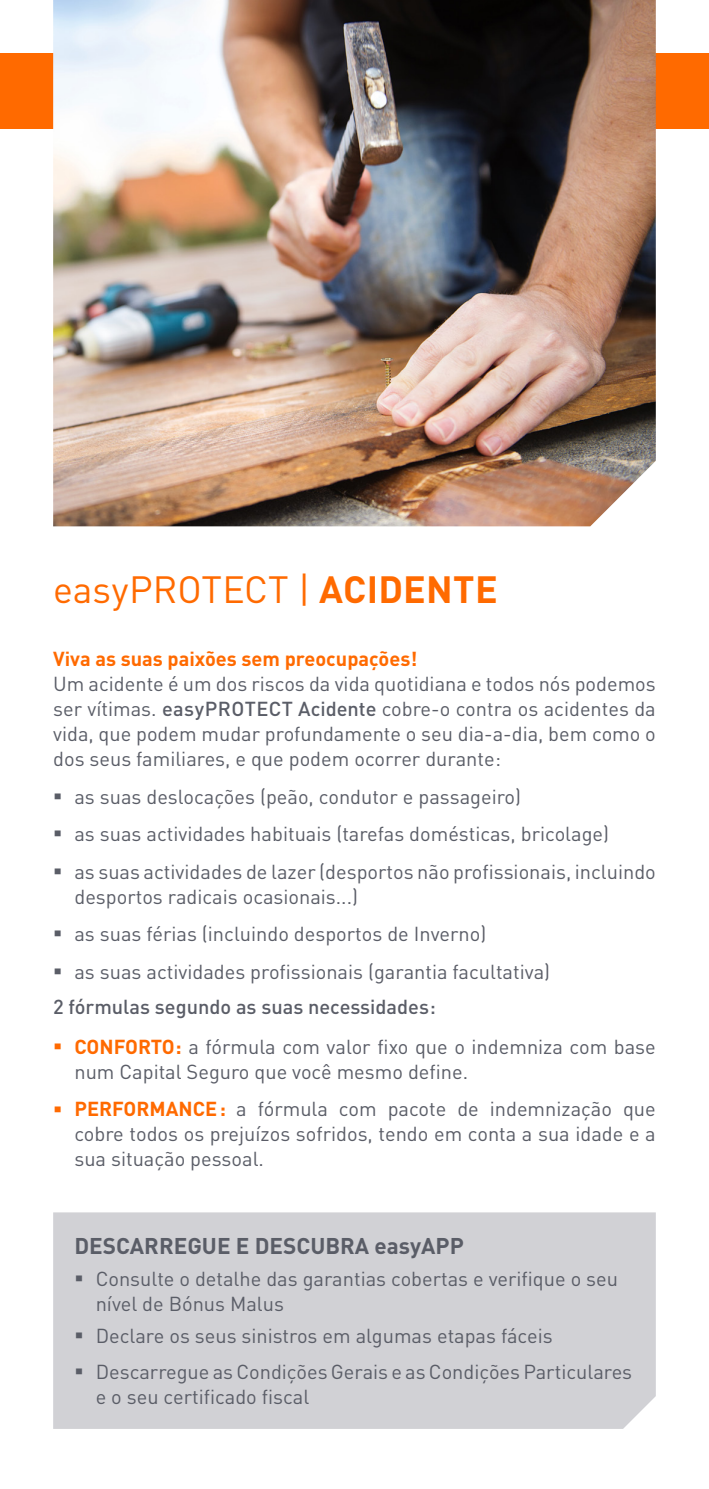
<style>
.page{position:relative;width:709px;height:1489px;background:#fff}
.page>*{position:absolute;margin:0;border:0;box-sizing:border-box;transform-origin:0 0}
.t1{font:37.5px "DIN Pro";color:#ff6a00}
.t2{font:700 22.5px "DIN Pro";color:#5a5d67}
.t3{font:20px/25px "DIN Pro";color:#5a5d67}
.t4{font:700 20px "DIN Pro";color:#ff6a00}
.s1{font-weight:700}
.s2{font-weight:500}
.s3{font-family:"Trebuchet MS";font-size:26.25px}
.s4{font-family:"Trebuchet MS";font-size:26.25px;color:#ff6a00}
.s5{font-weight:700;color:#ff6a00}
</style>
<div class="page">
<div style="left:0;top:53px;width:709px;height:75px;background:#ff6a00"></div>
<img style="left:53px;top:0;width:603px;height:526px">
<div style="left:53px;top:1212px;width:603px;height:216px;background:#d1d1d5"></div>
<h1 class="t1" style="left:53px;top:564px;width:446px">easyPROTECT | <span class="s1">ACIDENTE</span></h1>
<p class="t4" style="left:53px;top:645px;width:366px">Viva as suas paixões sem preocupações!</p>
<p class="t3" style="left:53px;top:670px;width:604px;text-align:justify">Um acidente é um dos riscos da vida quotidiana e todos nós podemos ser vítimas. <span class="s2">easyPROTECT Acidente</span> cobre-o contra os acidentes da vida, que podem mudar profundamente o seu dia-a-dia, bem como o dos seus familiares, e que podem ocorrer durante:</p>
<p class="t3" style="left:53px;top:783px;width:469px"><span class="s3">▪</span> as suas deslocações (peão, condutor e passageiro)</p>
<p class="t3" style="left:53px;top:820px;width:557px"><span class="s3">▪</span> as suas actividades habituais (tarefas domésticas, bricolage)</p>
<p class="t3" style="left:74px;top:858px;width:583px;text-indent:-21px"><span class="s3">▪</span> as suas actividades de lazer (desportos não profissionais, incluindo desportos radicais ocasionais...)</p>
<p class="t3" style="left:53px;top:920px;width:434px"><span class="s3">▪</span> as suas férias (incluindo desportos de Inverno)</p>
<p class="t3" style="left:53px;top:952px;width:498px;line-height:35.8px"><span class="s3">▪</span> as suas actividades profissionais (garantia facultativa)<br><span class="s2">2 fórmulas segundo as suas necessidades:</span></p>
<p class="t3" style="left:74px;top:1033px;width:583px;text-indent:-21px"><span class="s4">▪</span> <span class="s5">CONFORTO:</span> a fórmula com valor fixo que o indemniza com base num Capital Seguro que você mesmo define.</p>
<p class="t3" style="left:74px;top:1095px;width:583px;text-align:justify;text-indent:-21px"><span class="s4">▪</span> <span class="s5">PERFORMANCE:</span> a fórmula com pacote de indemnização que cobre todos os prejuízos sofridos, tendo em conta a sua idade e a sua situação pessoal.</p>
<p class="t2" style="left:74px;top:1230px;width:391px">DESCARREGUE E DESCUBRA easyAPP</p>
<p class="t3" style="left:96px;top:1265px;width:524px;text-indent:-21px"><span class="s3">▪</span> Consulte o detalhe das garantias cobertas e verifique o seu nível de Bónus Malus</p>
<p class="t3" style="left:74px;top:1322px;width:479px"><span class="s3">▪</span> Declare os seus sinistros em algumas etapas fáceis</p>
<p class="t3" style="left:96px;top:1358px;width:538px;text-indent:-21px"><span class="s3">▪</span> Descarregue as Condições Gerais e as Condições Particulares e o seu certificado fiscal</p>
</div>
